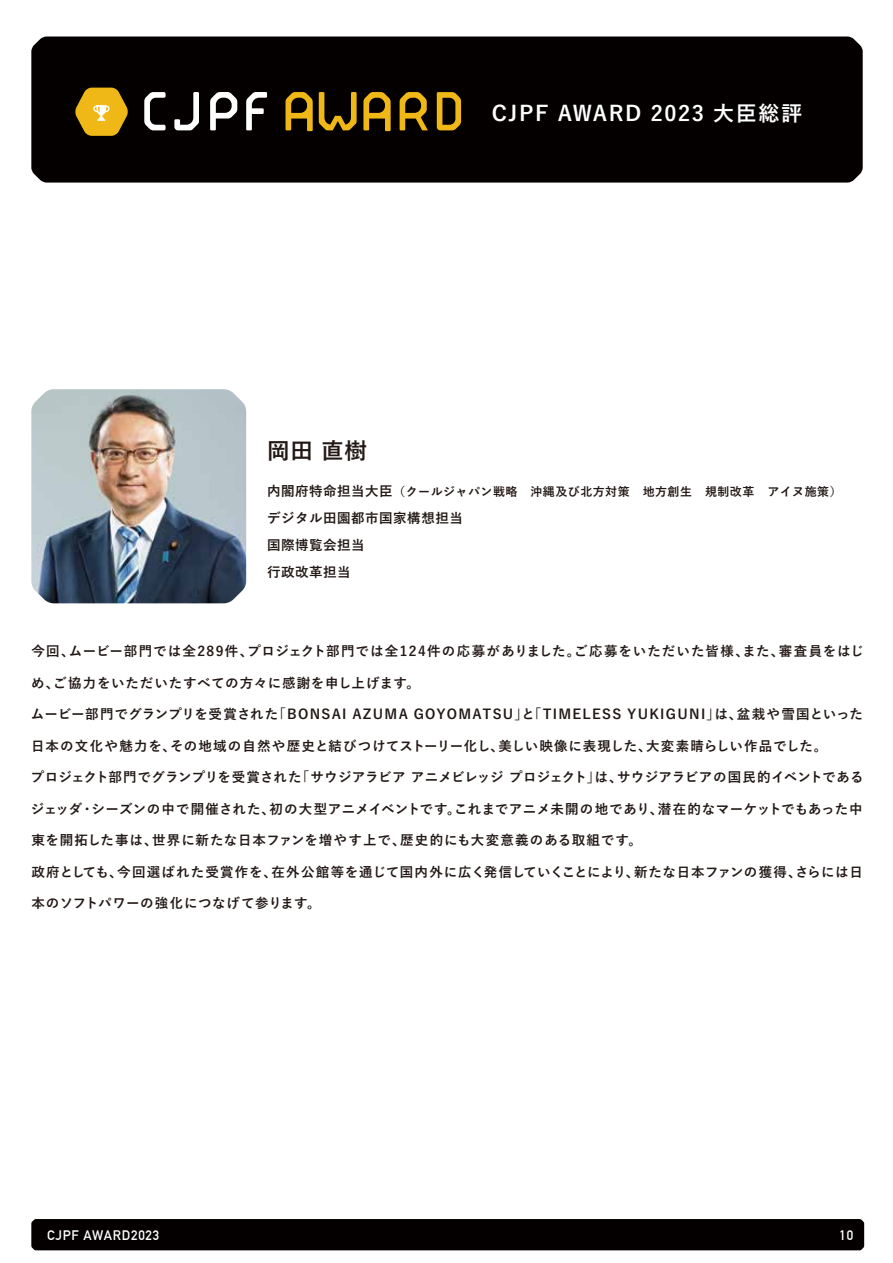
<style>
.page{position:relative;width:893px;height:1263px;background:#fff}
.page>*{position:absolute;margin:0;border:0;box-sizing:border-box;transform-origin:0 0}
.t1{font:700 22.5px "Yu Go";color:#221815}
.t2{font:700 21px "Yu Go";letter-spacing:.08em;color:#fff}
.t3{font:700 13.5px/27px "Yu Go";letter-spacing:.05em;color:#221815}
.t4{font:700 13.5px "Yu Go";letter-spacing:.095em;color:#221815}
.t5{font:700 13.5px "Yu Go";letter-spacing:.08em;color:#221815}
.t6{font:700 13.5px "Yu Go";letter-spacing:.005em;color:#221815}
.t7{font:700 13.5px "Yu Go";letter-spacing:.03em;color:#221815}
.t8{font:700 13.5px "Yu Go";letter-spacing:.075em;color:#221815}
.t9{font:700 13.5px "Yu Go";letter-spacing:.07em;color:#221815}
.t10{font:700 13.5px "DIN Alternate";letter-spacing:.06em;color:#fff}
.t11{font:700 12px "Yu Go";letter-spacing:.04em;color:#221815}
.s1{font-size:13.5px}
</style>
<div class="page">
<div style="left:31px;top:37px;width:832px;height:146px;background:#040000"></div>
<img style="left:31px;top:389px;width:215px;height:214px">
<svg style="left:144px;top:92px;width:22px;height:38px"></svg>
<svg style="left:174px;top:92px;width:25px;height:38px"></svg>
<svg style="left:210px;top:92px;width:27px;height:38px"></svg>
<svg style="left:246px;top:92px;width:21px;height:38px"></svg>
<svg style="left:75px;top:88px;width:53px;height:48px;background:#be941d"></svg>
<svg style="left:319px;top:92px;width:38px;height:38px"></svg>
<svg style="left:400px;top:92px;width:28px;height:38px"></svg>
<svg style="left:437px;top:92px;width:24px;height:38px"></svg>
<svg style="left:286px;top:92px;width:27px;height:39px"></svg>
<svg style="left:363px;top:92px;width:28px;height:39px"></svg>
<div style="left:31px;top:1219px;width:833px;height:31px;background:#040000"></div>
<h2 class="t2" style="left:492px;top:101px;width:312px">CJPF AWARD 2023 大臣総評</h2>
<h1 class="t1" style="left:267px;top:438px;width:101px">岡田 直樹</h1>
<p class="t11" style="left:267px;top:485px;width:576px"><span class="s1">内閣府特命担当大臣</span>（クールジャパン戦略　沖縄及び北方対策　地方創生　規制改革　アイヌ施策）</p>
<p class="t3" style="left:267px;top:505px;width:197px">デジタル田園都市国家構想担当国際博覧会担当<br>行政改革担当</p>
<p class="t5" style="left:31px;top:643px;width:834px">今回、ムービー部門では全289件、プロジェクト部門では全124件の応募がありました。ご応募をいただいた皆様、また、審査員をはじ</p>
<p class="t3" style="left:31px;top:669px;width:390px">め、ご協力をいただいたすべての方々に感謝を申し上げます。</p>
<p class="t4" style="left:31px;top:706px;width:834px">ムービー部門でグランプリを受賞された「BONSAI AZUMA GOYOMATSU」と「TIMELESS YUKIGUNI」は、盆栽や雪国といった</p>
<p class="t8" style="left:31px;top:738px;width:798px">日本の文化や魅力を、その地域の自然や歴史と結びつけてストーリー化し、美しい映像に表現した、大変素晴らしい作品でした。</p>
<p class="t6" style="left:31px;top:769px;width:834px">プロジェクト部門でグランプリを受賞された「サウジアラビア アニメビレッジ プロジェクト」は、サウジアラビアの国民的イベントである</p>
<p class="t7" style="left:31px;top:801px;width:833px">ジェッダ・シーズンの中で開催された、初の大型アニメイベントです。これまでアニメ未開の地であり、潜在的なマーケットでもあった中</p>
<p class="t9" style="left:31px;top:832px;width:612px">東を開拓した事は、世界に新たな日本ファンを増やす上で、歴史的にも大変意義のある取組です。</p>
<p class="t3" style="left:31px;top:858px;width:833px">政府としても、今回選ばれた受賞作を、在外公館等を通じて国内外に広く発信していくことにより、新たな日本ファンの獲得、さらには日</p>
<p class="t3" style="left:31px;top:890px;width:291px">本のソフトパワーの強化につなげて参ります。</p>
<p class="t10" style="left:47px;top:1224px;width:114px">CJPF AWARD2023</p>
<p class="t10" style="left:840px;top:1224px;width:15px">10</p>
</div>
